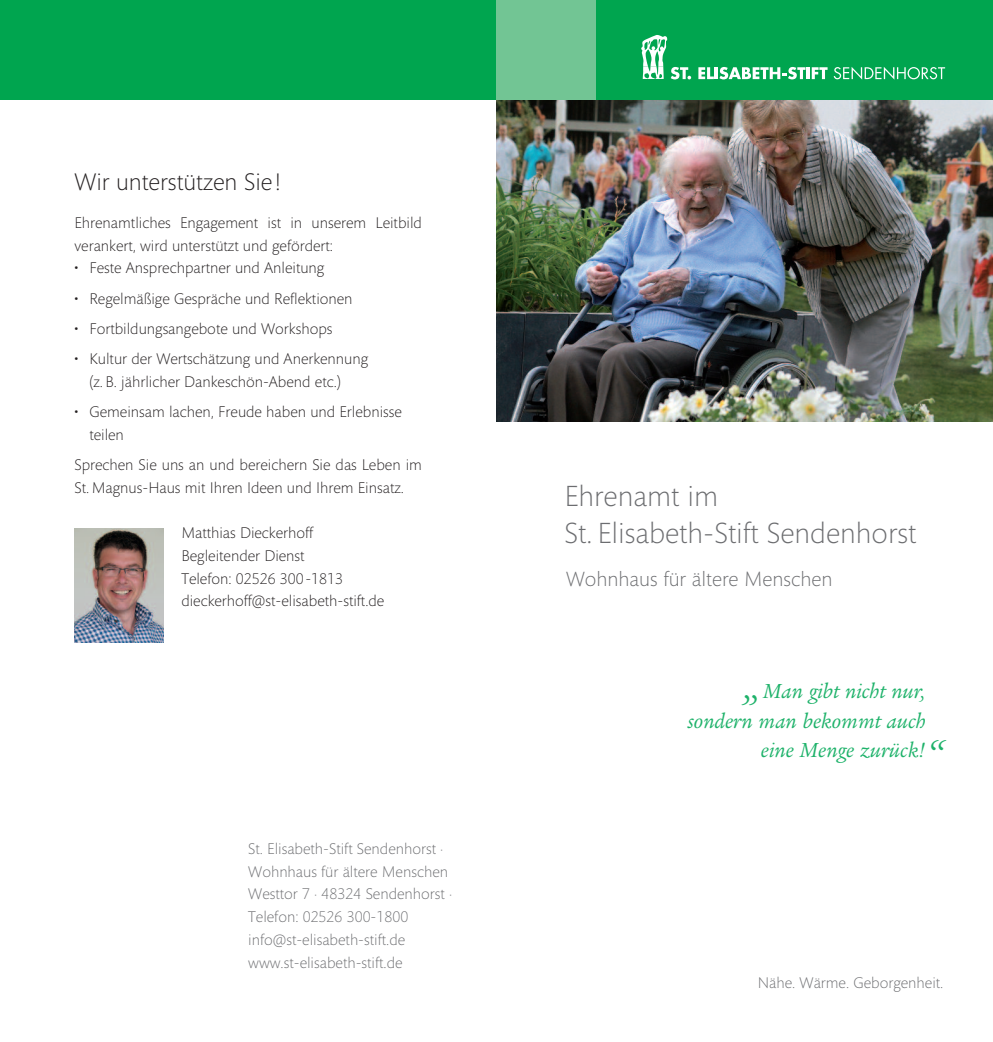
<style>
.page{position:relative;width:993px;height:1042px;background:#fff}
.page>*{position:absolute;margin:0;border:0;box-sizing:border-box;transform-origin:0 0}
.t1{font:italic 38.5px "Legacy Serif EF";color:#1eb26a}
.t2{font:300 29.75px/36.8px "Mundo Sans Pro";color:#6c6d70}
.t3{font:300 24.5px "Mundo Sans Pro";color:#231f20}
.t4{font:italic 21px/29.8px "Legacy Serif EF";color:#1eb26a;text-align:right}
.t5{font:300 21px "Mundo Sans Pro";color:#6c6d70}
.t6{font:300 15.75px/22.8px "Mundo Sans Pro";color:#231f20}
.t7{font:300 15.75px/22.8px "Mundo Sans Pro";color:#6c6d70}
</style>
<div class="page">
<img style="left:496px;top:99px;width:496px;height:323px">
<div style="left:0;top:0;width:992px;height:99px;background:#00a54f"></div>
<div style="left:496px;top:0;width:99px;height:99px;background:#72c594"></div>
<svg style="left:641px;top:35px;width:50px;height:44px"></svg>
<svg style="left:698px;top:67px;width:129px;height:12px"></svg>
<svg style="left:833px;top:67px;width:111px;height:13px"></svg>
<img style="left:74px;top:529px;width:90px;height:114px">
<h3 class="t3" style="left:74px;top:173px;width:209px">Wir unterstützen Sie!</h3>
<p class="t6" style="left:74px;top:213px;width:349px">Ehrenamtliches Engagement ist in unserem Leitbild verankert, wird unterstützt und gefördert:</p>
<p class="t6" style="left:74px;top:258px;width:251px">• Feste Ansprechpartner und Anleitung</p>
<p class="t6" style="left:74px;top:289px;width:279px">• Regelmäßige Gespräche und Reflektionen</p>
<p class="t6" style="left:74px;top:319px;width:259px">• Fortbildungsangebote und Workshops</p>
<p class="t6" style="left:89px;top:349px;width:280px;text-indent:-15px">• Kultur der Wertschätzung und Anerkennung (z. B. jährlicher Dankeschön-Abend etc.)</p>
<p class="t6" style="left:89px;top:402px;width:314px;text-indent:-15px">• Gemeinsam lachen, Freude haben und Erlebnisse teilen</p>
<p class="t6" style="left:74px;top:455px;width:349px">Sprechen Sie uns an und bereichern Sie das Leben im<br>St. Magnus-Haus mit Ihren Ideen und Ihrem Einsatz.</p>
<p class="t6" style="left:181px;top:523px;width:204px">Matthias Dieckerhoff<br>Begleitender Dienst<br>Telefon: 02526 300-1813 dieckerhoff@st-elisabeth-stift.de</p>
<p class="t7" style="left:248px;top:838px;width:205px">St. Elisabeth-Stift Sendenhorst ·<br>Wohnhaus für ältere Menschen<br>Westtor 7 · 48324 Sendenhorst ·<br>Telefon: 02526 300-1800 info@st-elisabeth-stift.de www.st-elisabeth-stift.de</p>
<h2 class="t2" style="left:564px;top:481px;width:353px">Ehrenamt im<br>St. Elisabeth-Stift Sendenhorst</h2>
<h3 class="t5" style="left:566px;top:571px;width:268px">Wohnhaus für ältere Menschen</h3>
<h3 class="t4" style="left:687px;top:678px;width:239px">Man gibt nicht nur,<br>sondern man bekommt auch eine Menge zurück!</h3>
<h1 class="t1" style="left:743px;top:670px;width:19px">„</h1>
<h1 class="t1" style="left:925px;top:739px;width:19px">“</h1>
<p class="t7" style="left:757px;top:973px;width:187px">Nähe. Wärme. Geborgenheit.</p>
</div>
